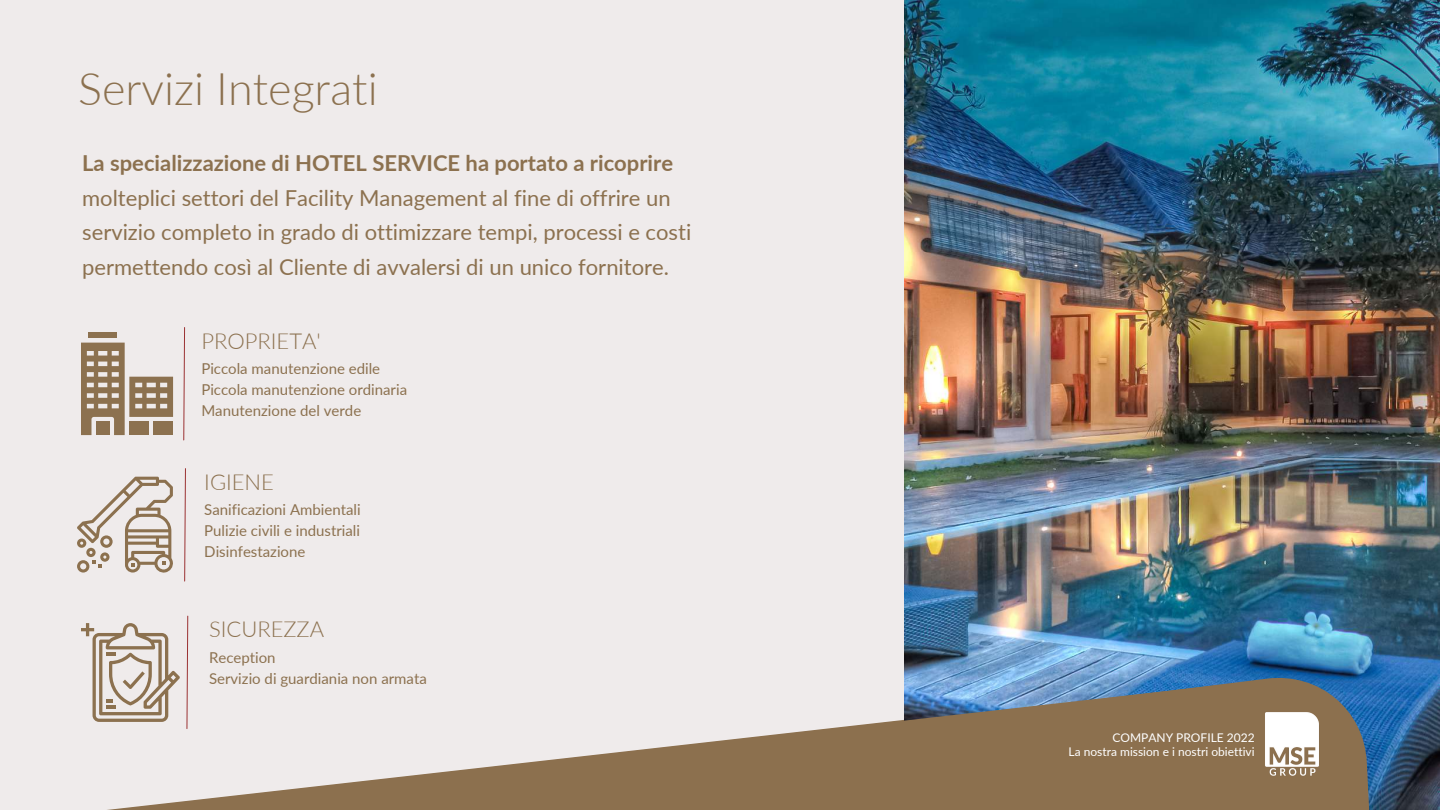
<style>
.page{position:relative;width:1440px;height:810px;background:#efebeb}
.page>*{position:absolute;margin:0;border:0;box-sizing:border-box;transform-origin:0 0}
.t1{font:300 45px "Lato";color:#8c714f}
.t2{font:22px/34.5px "Lato";color:#8c714f}
.t3{font:700 22px "Lato";color:#8c714f}
.t4{font:300 22px "Lato";color:#8c714f}
.t5{font:15px/21px "Lato";color:#8c714f}
.t6{font:12px/14.2px "Lato";color:#fff;text-align:right}
</style>
<div class="page">
<img style="left:904px;top:0;width:536px;height:810px">
<svg style="left:904px;top:667px;width:508px;height:143px;background:#607484"></svg>
<img style="left:1263px;top:712px;width:57px;height:64px">
<svg style="left:107px;top:686px;width:1123px;height:124px;fill:#8c704e"></svg>
<svg style="left:183px;top:327px;width:2px;height:114px"></svg>
<svg style="left:184px;top:468px;width:2px;height:114px"></svg>
<svg style="left:186px;top:615px;width:3px;height:114px"></svg>
<div style="left:89px;top:332px;width:28px;height:6px;background:#8c714f"></div>
<svg style="left:81px;top:343px;width:92px;height:92px"></svg>
<svg style="left:77px;top:477px;width:96px;height:96px"></svg>
<svg style="left:81px;top:623px;width:99px;height:99px"></svg>
<h1 class="t1" style="left:78px;top:60px;width:301px">Servizi Integrati</h1>
<h2 class="t3" style="left:82px;top:150px;width:592px">La specializzazione di HOTEL SERVICE ha portato a ricoprire</h2>
<h2 class="t2" style="left:82px;top:180px;width:611px">molteplici settori del Facility Management al fine di offrire un servizio completo in grado di ottimizzare tempi, processi e costi permettendo così al Cliente di avvalersi di un unico fornitore.</h2>
<h2 class="t4" style="left:201px;top:327px;width:121px">PROPRIETA'</h2>
<p class="t5" style="left:201px;top:358px;width:207px">Piccola manutenzione edile<br>Piccola manutenzione ordinaria<br>Manutenzione del verde</p>
<h2 class="t4" style="left:204px;top:468px;width:71px">IGIENE</h2>
<p class="t5" style="left:204px;top:499px;width:158px;text-align:justify">Sanificazioni Ambientali Pulizie civili e industriali Disinfestazione</p>
<h2 class="t4" style="left:209px;top:616px;width:117px">SICUREZZA</h2>
<p class="t5" style="left:209px;top:647px;width:219px">Reception<br>Servizio di guardiania non armata</p>
<p class="t6" style="left:1069px;top:730px;width:188px">COMPANY PROFILE 2022<br>La nostra mission e i nostri obiettivi</p>
</div>
